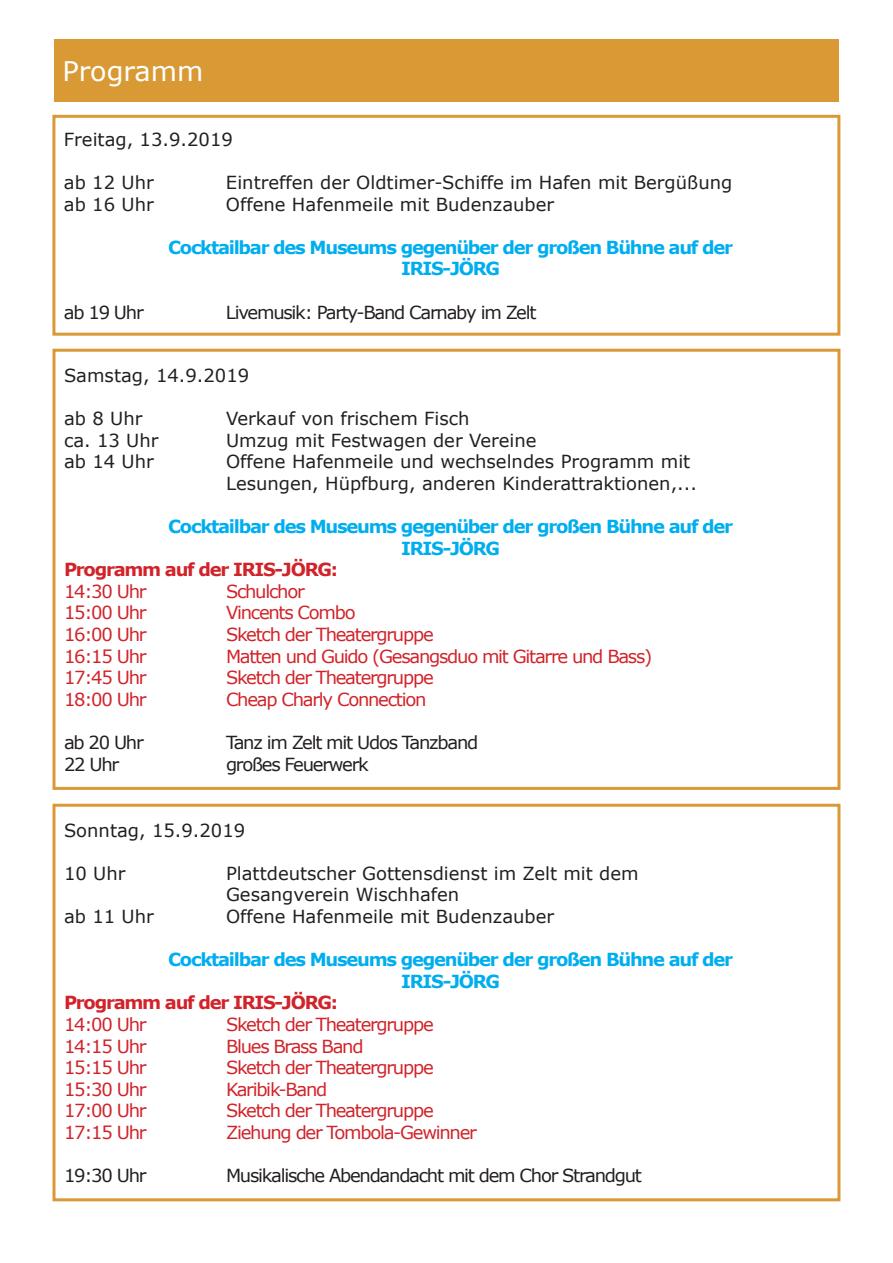
<style>
.page{position:relative;width:893px;height:1263px;background:#fff}
.page>*{position:absolute;margin:0;border:0;box-sizing:border-box;transform-origin:0 0}
.t1{font:27px "Verdana";color:#fff}
.t2{font:18px/21.6px "Verdana";color:#231f20}
.t3{font:18px "Verdana";letter-spacing:-.07em;color:#d1232a}
.t4{font:700 18px/21.6px "Verdana";letter-spacing:-.07em;color:#00aeef;text-align:center}
.t5{font:18px "Verdana";letter-spacing:-.07em;color:#231f20}
.t6{font:700 18px "Verdana";letter-spacing:-.07em;color:#d1232a}
</style>
<div class="page">
<div style="left:54px;top:39px;width:785px;height:63px;background:#d99a36"></div>
<div style="left:52px;top:115px;width:788px;height:221px;border:3px solid #d99a36"></div>
<div style="left:52px;top:349px;width:788px;height:441px;border:3px solid #d99a36"></div>
<div style="left:52px;top:804px;width:788px;height:397px;border:3px solid #d99a36"></div>
<h1 class="t1" style="left:63px;top:53px;width:142px">Programm</h1>
<p class="t2" style="left:64px;top:128px;width:170px">Freitag, 13.9.2019</p>
<p class="t2" style="left:64px;top:171px;width:91px">ab 12 Uhr</p>
<p class="t2" style="left:226px;top:171px;width:508px">Eintreffen der Oldtimer-Schiffe im Hafen mit Bergüßung</p>
<p class="t2" style="left:64px;top:193px;width:91px">ab 16 Uhr</p>
<p class="t2" style="left:226px;top:193px;width:330px">Offene Hafenmeile mit Budenzauber</p>
<p class="t4" style="left:168px;top:236px;width:567px">Cocktailbar des Museums gegenüber der großen Bühne auf der<br>IRIS-JÖRG</p>
<p class="t2" style="left:64px;top:301px;width:81px">ab 19 Uhr</p>
<p class="t5" style="left:226px;top:300px;width:312px">Livemusik: Party-Band Carnaby im Zelt</p>
<p class="t2" style="left:64px;top:364px;width:187px">Samstag, 14.9.2019</p>
<p class="t2" style="left:64px;top:407px;width:80px">ab 8 Uhr</p>
<p class="t2" style="left:226px;top:407px;width:245px">Verkauf von frischem Fisch</p>
<p class="t2" style="left:64px;top:429px;width:96px">ca. 13 Uhr</p>
<p class="t2" style="left:226px;top:429px;width:312px">Umzug mit Festwagen der Vereine</p>
<p class="t2" style="left:64px;top:451px;width:91px">ab 14 Uhr</p>
<p class="t2" style="left:226px;top:451px;width:472px">Offene Hafenmeile und wechselndes Programm mit<br>Lesungen, Hüpfburg, anderen Kinderattraktionen,...</p>
<p class="t4" style="left:168px;top:515px;width:567px">Cocktailbar des Museums gegenüber der großen Bühne auf der<br>IRIS-JÖRG</p>
<p class="t6" style="left:64px;top:557px;width:276px">Programm auf der IRIS-JÖRG:</p>
<p class="t3" style="left:64px;top:579px;width:84px">14:30 Uhr</p>
<p class="t3" style="left:226px;top:579px;width:80px">Schulchor</p>
<p class="t3" style="left:64px;top:600px;width:84px">15:00 Uhr</p>
<p class="t3" style="left:226px;top:600px;width:131px">Vincents Combo</p>
<p class="t3" style="left:64px;top:622px;width:84px">16:00 Uhr</p>
<p class="t3" style="left:226px;top:622px;width:209px">Sketch der Theatergruppe</p>
<p class="t3" style="left:64px;top:644px;width:84px">16:15 Uhr</p>
<p class="t3" style="left:226px;top:644px;width:428px">Matten und Guido (Gesangsduo mit Gitarre und Bass)</p>
<p class="t3" style="left:64px;top:665px;width:84px">17:45 Uhr</p>
<p class="t3" style="left:226px;top:665px;width:209px">Sketch der Theatergruppe</p>
<p class="t3" style="left:64px;top:687px;width:84px">18:00 Uhr</p>
<p class="t3" style="left:226px;top:687px;width:202px">Cheap Charly Connection</p>
<p class="t2" style="left:64px;top:731px;width:81px">ab 20 Uhr</p>
<p class="t5" style="left:226px;top:730px;width:254px">Tanz im Zelt mit Udos Tanzband</p>
<p class="t2" style="left:64px;top:753px;width:57px">22 Uhr</p>
<p class="t5" style="left:226px;top:752px;width:144px">großes Feuerwerk</p>
<p class="t2" style="left:64px;top:819px;width:183px">Sonntag, 15.9.2019</p>
<p class="t2" style="left:64px;top:862px;width:63px">10 Uhr</p>
<p class="t2" style="left:226px;top:862px;width:414px">Plattdeutscher Gottensdienst im Zelt mit dem<br>Gesangverein Wischhafen</p>
<p class="t2" style="left:64px;top:905px;width:91px">ab 11 Uhr</p>
<p class="t2" style="left:226px;top:905px;width:330px">Offene Hafenmeile mit Budenzauber</p>
<p class="t4" style="left:168px;top:948px;width:567px">Cocktailbar des Museums gegenüber der großen Bühne auf der<br>IRIS-JÖRG</p>
<p class="t6" style="left:64px;top:990px;width:276px">Programm auf der IRIS-JÖRG:</p>
<p class="t3" style="left:64px;top:1012px;width:84px">14:00 Uhr</p>
<p class="t3" style="left:226px;top:1012px;width:209px">Sketch der Theatergruppe</p>
<p class="t3" style="left:64px;top:1034px;width:84px">14:15 Uhr</p>
<p class="t3" style="left:226px;top:1034px;width:139px">Blues Brass Band</p>
<p class="t3" style="left:64px;top:1055px;width:84px">15:15 Uhr</p>
<p class="t3" style="left:226px;top:1055px;width:209px">Sketch der Theatergruppe</p>
<p class="t3" style="left:64px;top:1077px;width:84px">15:30 Uhr</p>
<p class="t3" style="left:226px;top:1077px;width:103px">Karibik-Band</p>
<p class="t3" style="left:64px;top:1098px;width:84px">17:00 Uhr</p>
<p class="t3" style="left:226px;top:1098px;width:209px">Sketch der Theatergruppe</p>
<p class="t3" style="left:64px;top:1120px;width:84px">17:15 Uhr</p>
<p class="t3" style="left:226px;top:1120px;width:252px">Ziehung der Tombola-Gewinner</p>
<p class="t2" style="left:64px;top:1165px;width:84px">19:30 Uhr</p>
<p class="t5" style="left:226px;top:1163px;width:417px">Musikalische Abendandacht mit dem Chor Strandgut</p>
</div>
